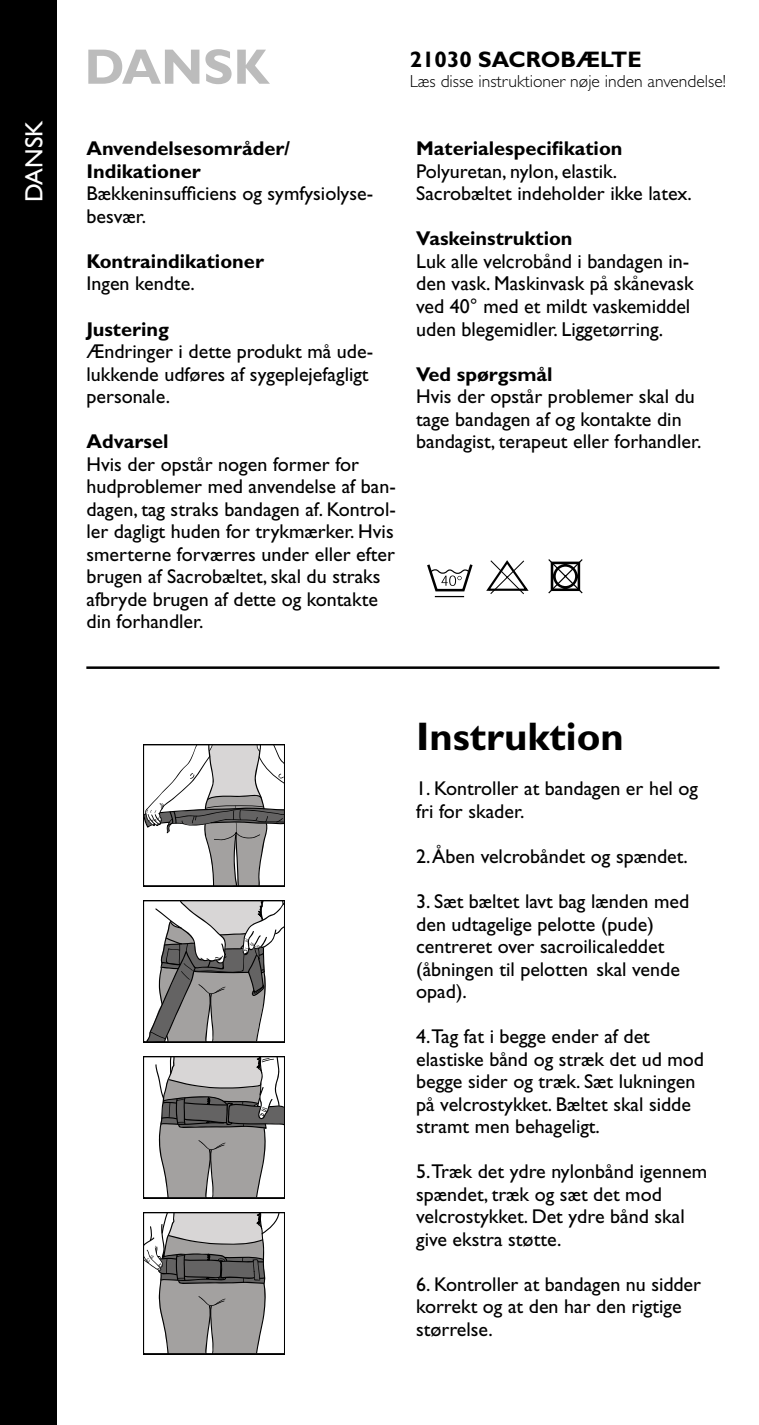
<style>
.page{position:relative;width:759px;height:1425px;background:#fff}
.page>*{position:absolute;margin:0;border:0;box-sizing:border-box;transform-origin:0 0}
.t1{font:700 50px "Gill Sans Std";color:#bcbcbc}
.t2{font:700 40px "Gill Sans Std";color:#000}
.t3{font:25px "Gill Sans Std";color:#fff}
.t4{font:700 22.5px "Gill Sans Std";color:#000}
.t5{font:20px/22.5px "Gill Sans Std";color:#000}
.t6{font:700 20px/22.5px "Gill Sans Std";color:#000}
.t7{font:20px/22.5px "Gill Sans";color:#000}
.t8{font:300 17.5px "Gill Sans Std";color:#000}
.s1{font-family:"Gill Sans Std"}
</style>
<div class="page">
<hr style="left:86px;top:666px;width:633px;height:3px;background:#000">
<svg style="left:486px;top:560px;width:42px;height:34px"></svg>
<svg style="left:548px;top:559px;width:34px;height:34px"></svg>
<svg style="left:427px;top:564px;width:45px;height:27px"></svg>
<hr style="left:434px;top:596px;width:30px;height:1px;background:#000">
<svg style="left:143px;top:744px;width:142px;height:142px"></svg>
<div style="left:143px;top:900px;width:142px;height:142px;border:2px solid #000"></div>
<svg style="left:146px;top:900px;width:139px;height:142px"></svg>
<div style="left:143px;top:1056px;width:142px;height:142px;border:2px solid #000"></div>
<svg style="left:155px;top:1056px;width:130px;height:142px"></svg>
<div style="left:143px;top:1212px;width:142px;height:142px;border:2px solid #000"></div>
<svg style="left:261px;top:1212px;width:18px;height:22px"></svg>
<svg style="left:143px;top:1212px;width:123px;height:142px"></svg>
<div style="left:0;top:0;width:57px;height:1424px;background:#000"></div>
<p class="t3" style="left:20px;top:202px;width:83px;rotate:-90deg">DANSK</p>
<h1 class="t1" style="left:85px;top:37px;width:186px">DANSK</h1>
<p class="t4" style="left:409px;top:46px;width:233px">21030 SACROBÆLTE</p>
<p class="t8" style="left:409px;top:71px;width:317px">Læs disse instruktioner nøje inden anvendelse!</p>
<p class="t6" style="left:86px;top:137px;width:205px">Anvendelsesområder/<br>Indikationer</p>
<p class="t5" style="left:86px;top:183px;width:288px">Bækkeninsufficiens og symfysiolyse&shy;besvær.</p>
<p class="t6" style="left:86px;top:250px;width:179px">Kontraindikationer</p>
<p class="t5" style="left:86px;top:273px;width:110px">Ingen kendte.</p>
<p class="t6" style="left:86px;top:317px;width:84px">Justering</p>
<p class="t5" style="left:86px;top:340px;width:288px">Ændringer i dette produkt må ude&shy;lukkende udføres af sygeplejefagligt personale.</p>
<p class="t6" style="left:86px;top:430px;width:84px">Advarsel</p>
<p class="t5" style="left:86px;top:453px;width:311px">Hvis der opstår nogen former for hudproblemer med anvendelse af ban&shy;dagen, tag straks bandagen af. Kontrol&shy;ler dagligt huden for trykmærker. Hvis smerterne forværres under eller efter brugen af Sacrobæltet, skal du straks afbryde brugen af dette og kontakte din forhandler.</p>
<p class="t6" style="left:416px;top:137px;width:208px">Materialespecifikation</p>
<p class="t5" style="left:416px;top:160px;width:277px">Polyuretan, nylon, elastik.<br>Sacrobæltet indeholder ikke latex.</p>
<p class="t6" style="left:416px;top:227px;width:158px">Vaskeinstruktion</p>
<p class="t7" style="left:416px;top:250px;width:279px">Luk alle velcrobånd i bandagen in&shy;den vask. Maskinvask på skånevask ved 40<span class="s1">°</span> med et mildt vaskemiddel uden blegemidler. Liggetørring.</p>
<p class="t6" style="left:416px;top:362px;width:138px">Ved spørgsmål</p>
<p class="t5" style="left:416px;top:385px;width:286px">Hvis der opstår problemer skal du tage bandagen af og kontakte din bandagist, terapeut eller forhandler.</p>
<h2 class="t2" style="left:416px;top:713px;width:209px">Instruktion</h2>
<p class="t5" style="left:416px;top:777px;width:283px">1. Kontroller at bandagen er hel og fri for skader.</p>
<p class="t5" style="left:416px;top:845px;width:273px">2. Åben velcrobåndet og spændet.</p>
<p class="t5" style="left:416px;top:890px;width:274px">3. Sæt bæltet lavt bag lænden med den udtagelige pelotte (pude) centreret over sacroilicaleddet (åbningen til pelotten skal vende opad).</p>
<p class="t5" style="left:416px;top:1025px;width:289px">4.Tag fat i begge ender af det elastiske bånd og stræk det ud mod begge sider og træk. Sæt lukningen på velcrostykket. Bæltet skal sidde stramt men behageligt.</p>
<p class="t5" style="left:416px;top:1160px;width:292px">5.Træk det ydre nylonbånd igennem spændet, træk og sæt det mod velcrostykket. Det ydre bånd skal give ekstra støtte.</p>
<p class="t5" style="left:416px;top:1272px;width:286px">6. Kontroller at bandagen nu sidder korrekt og at den har den rigtige størrelse.</p>
</div>
